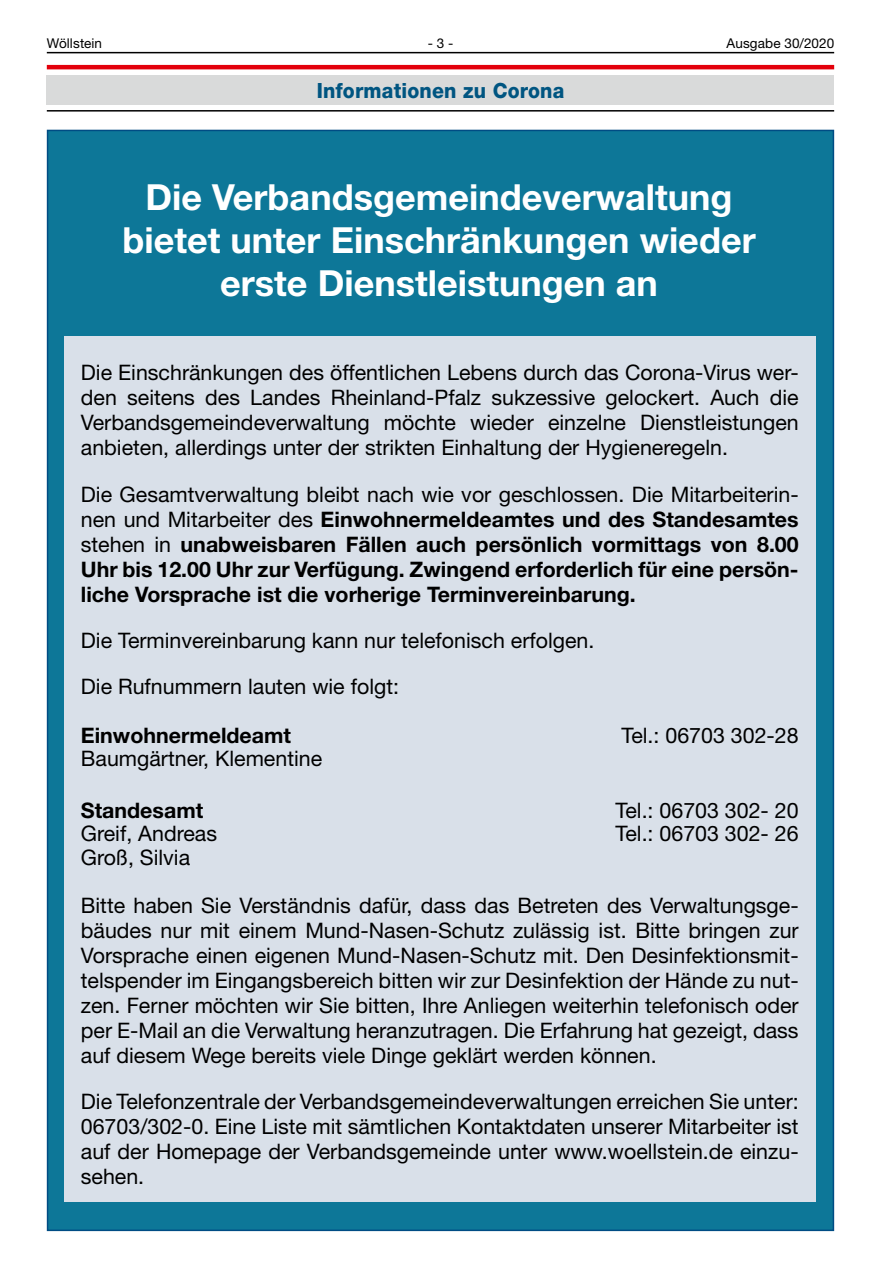
<style>
.page{position:relative;width:881px;height:1263px;background:#fff}
.page>*{position:absolute;margin:0;border:0;box-sizing:border-box;transform-origin:0 0}
.t1{font:700 36px/43.2px "Helvetica Neue LT";color:#fff;text-align:center}
.t2{font:21.3px/25px "Helvetica Neue LT";color:#000;text-align:justify}
.t3{font:700 21.3px/25px "Helvetica Neue LT";color:#000;text-align:justify}
.t4{font:800 21px "Bycnnv Helvetica Neue LT";letter-spacing:.01em;color:#005581;scale:.93 1}
.t5{font:13.5px "Helvetica Neue LT";letter-spacing:.01em;color:#000}
.s1{font-weight:400}
</style>
<div class="page">
<hr style="left:47px;top:52px;width:786px;height:1px;background:#000">
<hr style="left:47px;top:65px;width:786px;height:4px;background:#e3000b">
<hr style="left:47px;top:110px;width:786px;height:2px;background:#000">
<div style="left:47px;top:75px;width:786px;height:30px;background:#d9dada"></div>
<div style="left:47px;top:130px;width:786px;height:1101px;background:#0d7798;border:2px solid #004c84"></div>
<div style="left:64px;top:336px;width:751px;height:865px;background:#d9e0e9"></div>
<p class="t5" style="left:47px;top:35px;width:57px">Wöllstein</p>
<p class="t5" style="left:427px;top:35px;width:27px">- 3 -</p>
<p class="t5" style="left:726px;top:35px;width:109px">Ausgabe 30/2020</p>
<p class="t4" style="left:316px;top:78px;width:268px">Informationen zu Corona</p>
<h1 class="t1" style="left:122px;top:175px;width:634px">Die Verbandsgemeindeverwaltung bietet unter Einschränkungen wieder erste Dienstleistungen an</h1>
<p class="t2" style="left:81px;top:360px;width:719px">Die Einschränkungen des öffentlichen Lebens durch das Corona-Virus wer&shy;den seitens des Landes Rheinland-Pfalz sukzessive gelockert. Auch die Verbandsgemeindeverwaltung möchte wieder einzelne Dienstleistungen anbieten, allerdings unter der strikten Einhaltung der Hygieneregeln.</p>
<p class="t3" style="left:81px;top:481px;width:719px"><span class="s1">Die Gesamtverwaltung bleibt nach wie vor geschlossen. Die Mitarbeiterin&shy;nen und Mitarbeiter des</span> Einwohnermeldeamtes und des Standesamtes <span class="s1">stehen in</span> unabweisbaren Fällen auch persönlich vormittags von 8.00<br>Uhr bis 12.00 Uhr zur Verfügung. Zwingend erforderlich für eine persön&shy;liche Vorsprache ist die vorherige Terminvereinbarung.</p>
<p class="t2" style="left:81px;top:617px;width:515px;line-height:46.2px">Die Terminvereinbarung kann nur telefonisch erfolgen.<br>Die Rufnummern lauten wie folgt:</p>
<p class="t3" style="left:81px;top:722px;width:212px">Einwohnermeldeamt</p>
<p class="t2" style="left:81px;top:746px;width:243px">Baumgärtner, Klementine</p>
<p class="t2" style="left:621px;top:722px;width:179px">Tel.: 06703 302-28</p>
<p class="t3" style="left:81px;top:797px;width:124px">Standesamt</p>
<p class="t2" style="left:81px;top:821px;width:138px;line-height:23.5px">Greif, Andreas<br>Groß, Silvia</p>
<p class="t2" style="left:615px;top:798px;width:184px;line-height:23.5px">Tel.: 06703 302- 20<br>Tel.: 06703 302- 26</p>
<p class="t2" style="left:81px;top:893px;width:719px">Bitte haben Sie Verständnis dafür, dass das Betreten des Verwaltungsge&shy;bäudes nur mit einem Mund-Nasen-Schutz zulässig ist. Bitte bringen zur Vorsprache einen eigenen Mund-Nasen-Schutz mit. Den Desinfektionsmit&shy;telspender im Eingangsbereich bitten wir zur Desinfektion der Hände zu nut&shy;zen. Ferner möchten wir Sie bitten, Ihre Anliegen weiterhin telefonisch oder per E-Mail an die Verwaltung heranzutragen. Die Erfahrung hat gezeigt, dass auf diesem Wege bereits viele Dinge geklärt werden können.</p>
<p class="t2" style="left:81px;top:1089px;width:719px">Die Telefonzentrale der Verbandsgemeindeverwaltungen erreichen Sie unter:<br>06703/302-0. Eine Liste mit sämtlichen Kontaktdaten unserer Mitarbeiter ist auf der Homepage der Verbandsgemeinde unter www.woellstein.de einzu&shy;sehen.</p>
</div>
